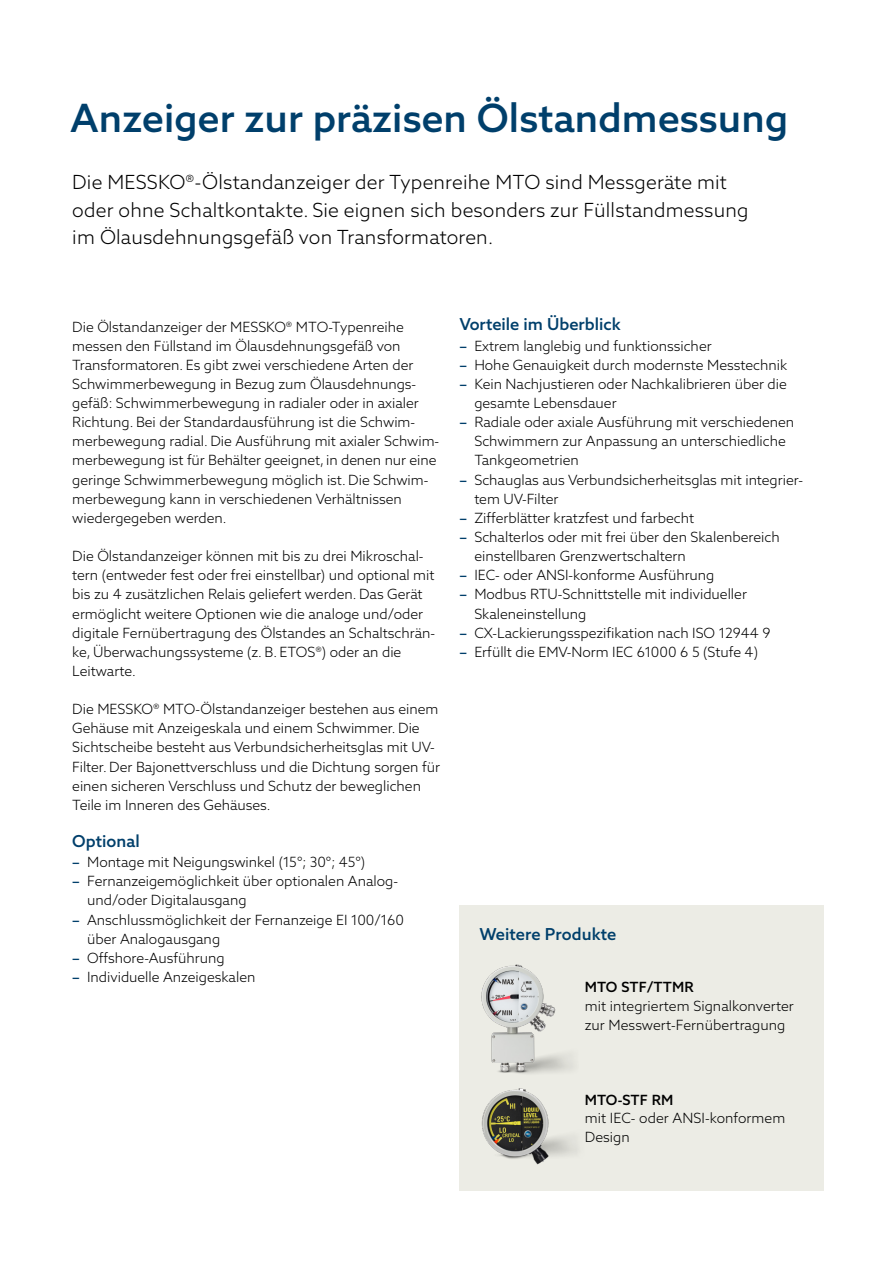
<style>
.page{position:relative;width:893px;height:1263px;background:#fff}
.page>*{position:absolute;margin:0;border:0;box-sizing:border-box;transform-origin:0 0}
.Headline_Azo_Medium{font:500 39px "Azo Sans 2";letter-spacing:.005em;color:#003f6b}
.Intro_Highlight_Azo{font:300 19.5px/27px "Azo Sans 2";letter-spacing:.01em;color:#000}
.Subheadline_Azo_Medi{font:500 16.5px "Azo Sans 2";color:#003f6b}
.Copy_Azo_Light_black{font:300 14.1px/19.2px "Azo Sans 2";color:#000}
.Copy_Azo_Light_black-2{font:500 14.1px "Azo Sans 2";letter-spacing:.005em;color:#000}
.s1{font-weight:500;color:#003f6b}
</style>
<div class="page">
<div style="left:459px;top:905px;width:365px;height:286px;background:#ecece5"></div>
<img style="left:481px;top:964px;width:92px;height:110px">
<img style="left:481px;top:1088px;width:97px;height:77px">
<p class="Headline_Azo_Medium" style="left:70px;top:93px;width:720px">Anzeiger zur präzisen Ölstandmessung</p>
<p class="Intro_Highlight_Azo" style="left:72px;top:169px;width:678px">Die MESSKO®-Ölstandanzeiger der Typenreihe MTO sind Messgeräte mit oder ohne Schaltkontakte. Sie eignen sich besonders zur Füllstandmessung im Ölausdehnungsgefäß von Transformatoren.</p>
<p class="Copy_Azo_Light_black" style="left:72px;top:317px;width:368px">Die Ölstandanzeiger der MESSKO® MTO-Typenreihe messen den Füllstand im Ölausdehnungsgefäß von Transformatoren. Es gibt zwei verschiedene Arten der Schwimmerbewegung in Bezug zum Ölausdehnungs&shy;gefäß: Schwimmerbewegung in radialer oder in axialer Richtung. Bei der Standardausführung ist die Schwim&shy;merbewegung radial. Die Ausführung mit axialer Schwim&shy;merbewegung ist für Behälter geeignet, in denen nur eine geringe Schwimmerbewegung möglich ist. Die Schwim&shy;merbewegung kann in verschiedenen Verhältnissen wiedergegeben werden.</p>
<p class="Copy_Azo_Light_black" style="left:72px;top:546px;width:364px">Die Ölstandanzeiger können mit bis zu drei Mikroschal&shy;tern (entweder fest oder frei einstellbar) und optional mit bis zu 4 zusätzlichen Relais geliefert werden. Das Gerät ermöglicht weitere Optionen wie die analoge und/oder digitale Fernübertragung des Ölstandes an Schaltschrän&shy;ke, Überwachungssysteme (z. B. ETOS®) oder an die Leitwarte.</p>
<p class="Copy_Azo_Light_black" style="left:72px;top:699px;width:369px">Die MESSKO® MTO-Ölstandanzeiger bestehen aus einem Gehäuse mit Anzeigeskala und einem Schwimmer. Die Sichtscheibe besteht aus Verbundsicherheitsglas mit UV-Filter. Der Bajonettverschluss und die Dichtung sorgen für einen sicheren Verschluss und Schutz der beweglichen Teile im Inneren des Gehäuses.</p>
<p class="Subheadline_Azo_Medi" style="left:72px;top:830px;width:69px">Optional</p>
<p class="Copy_Azo_Light_black" style="left:72px;top:852px;width:294px"><span class="s1">–</span> Montage mit Neigungswinkel (15°; 30°; 45°)</p>
<p class="Copy_Azo_Light_black" style="left:87px;top:871px;width:312px;text-indent:-15px"><span class="s1">–</span> Fernanzeigemöglichkeit über optionalen Analog&shy;und/oder Digitalausgang</p>
<p class="Copy_Azo_Light_black" style="left:87px;top:910px;width:318px;text-indent:-15px"><span class="s1">–</span> Anschlussmöglichkeit der Fernanzeige EI 100/160 über Analogausgang</p>
<p class="Copy_Azo_Light_black" style="left:72px;top:948px;width:154px"><span class="s1">–</span> Offshore-Ausführung</p>
<p class="Copy_Azo_Light_black" style="left:72px;top:967px;width:185px"><span class="s1">–</span> Individuelle Anzeigeskalen</p>
<p class="Subheadline_Azo_Medi" style="left:459px;top:314px;width:163px">Vorteile im Überblick</p>
<p class="Copy_Azo_Light_black" style="left:459px;top:336px;width:254px"><span class="s1">–</span> Extrem langlebig und funktionssicher</p>
<p class="Copy_Azo_Light_black" style="left:459px;top:355px;width:329px"><span class="s1">–</span> Hohe Genauigkeit durch modernste Messtechnik</p>
<p class="Copy_Azo_Light_black" style="left:474px;top:374px;width:314px;text-indent:-15px"><span class="s1">–</span> Kein Nachjustieren oder Nachkalibrieren über die gesamte Lebensdauer</p>
<p class="Copy_Azo_Light_black" style="left:474px;top:412px;width:321px;text-indent:-15px"><span class="s1">–</span> Radiale oder axiale Ausführung mit verschiedenen<br>Schwimmern zur Anpassung an unterschiedliche<br>Tankgeometrien</p>
<p class="Copy_Azo_Light_black" style="left:474px;top:470px;width:330px;text-indent:-15px"><span class="s1">–</span> Schauglas aus Verbundsicherheitsglas mit integrier&shy;tem UV-Filter</p>
<p class="Copy_Azo_Light_black" style="left:459px;top:508px;width:236px"><span class="s1">–</span> Zifferblätter kratzfest und farbecht</p>
<p class="Copy_Azo_Light_black" style="left:474px;top:527px;width:307px;text-indent:-15px"><span class="s1">–</span> Schalterlos oder mit frei über den Skalenbereich einstellbaren Grenzwertschaltern</p>
<p class="Copy_Azo_Light_black" style="left:459px;top:565px;width:257px"><span class="s1">–</span> IEC- oder ANSI-konforme Ausführung</p>
<p class="Copy_Azo_Light_black" style="left:474px;top:585px;width:274px;text-indent:-15px"><span class="s1">–</span> Modbus RTU-Schnittstelle mit individueller<br>Skaleneinstellung</p>
<p class="Copy_Azo_Light_black" style="left:459px;top:623px;width:313px"><span class="s1">–</span> CX-Lackierungsspezifikation nach ISO 12944 9</p>
<p class="Copy_Azo_Light_black" style="left:459px;top:642px;width:300px"><span class="s1">–</span> Erfüllt die EMV-Norm IEC 61000 6 5 (Stufe 4)</p>
<p class="Subheadline_Azo_Medi" style="left:479px;top:924px;width:138px">Weitere Produkte</p>
<p class="Copy_Azo_Light_black-2" style="left:585px;top:978px;width:111px">MTO STF/TTMR</p>
<p class="Copy_Azo_Light_black" style="left:585px;top:996px;width:211px;line-height:18.8px">mit integriertem Signalkonverter zur Messwert-Fernübertragung</p>
<p class="Copy_Azo_Light_black-2" style="left:585px;top:1090px;width:90px">MTO-STF RM</p>
<p class="Copy_Azo_Light_black" style="left:585px;top:1109px;width:202px;line-height:18.8px">mit IEC- oder ANSI-konformem<br>Design</p>
</div>
